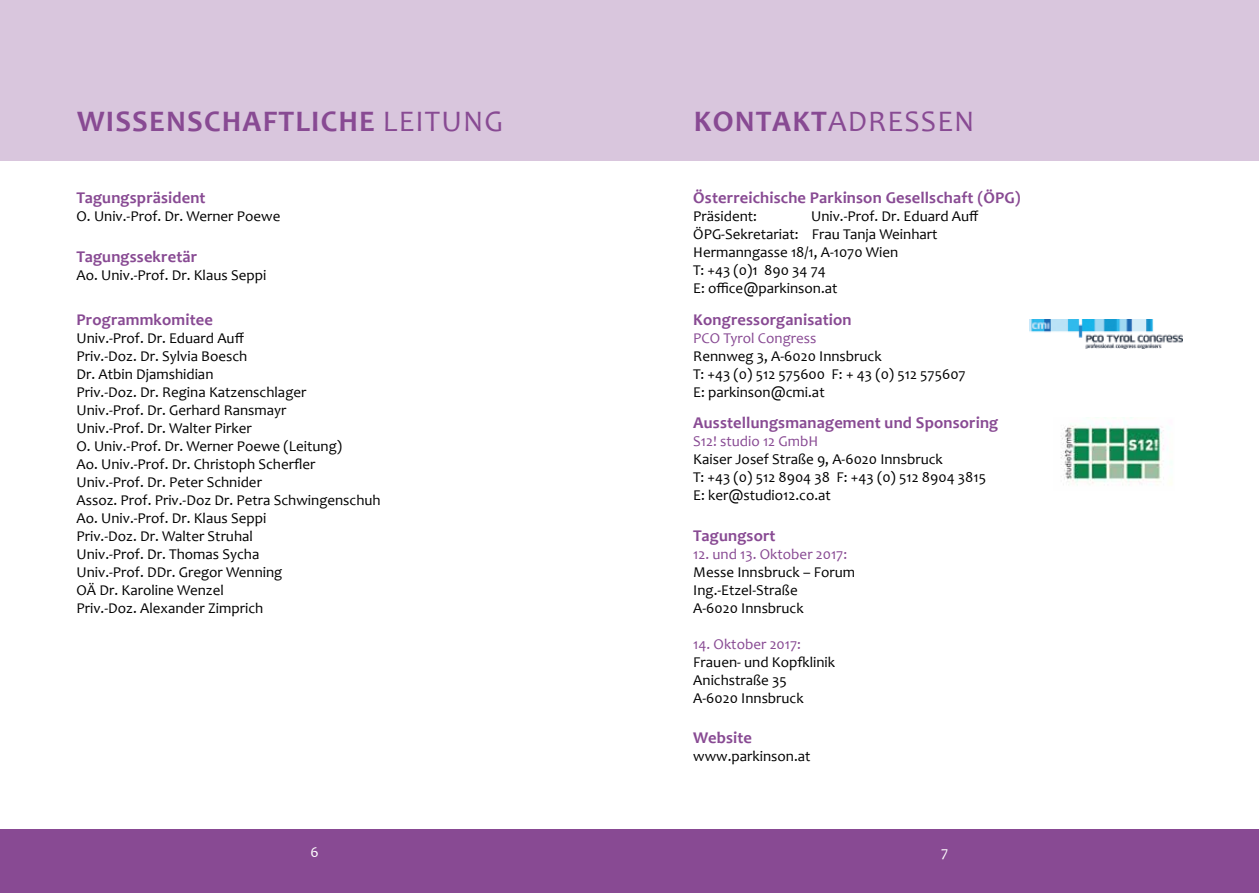
<style>
.page{position:relative;width:1259px;height:893px;background:#fff}
.page>*{position:absolute;margin:0;border:0;box-sizing:border-box;transform-origin:0 0}
.t1{font:700 30px "Candara";letter-spacing:.04em;color:#884a93}
.t2{font:30px "Candara";letter-spacing:.04em;color:#884a93}
.t3{font:700 16.5px "Candara";letter-spacing:.01em;color:#884a93}
.t4{font:15px/18px "Candara";color:#000}
.t5{font:15px "Candara";color:#884a93}
.t6{font:15px "Candara";color:#fff}
.s1{font-weight:400}
.s2{font-weight:700}
</style>
<div class="page">
<div style="left:0;top:829px;width:1259px;height:64px;background:#884a93"></div>
<div style="left:0;top:0;width:1259px;height:161px;background:#d9c6dd"></div>
<img style="left:1029px;top:320px;width:153px;height:29px">
<img style="left:1061px;top:420px;width:111px;height:65px">
<h1 class="t1" style="left:77px;top:102px;width:427px">WISSENSCHAFTLICHE <span class="s1">LEITUNG</span></h1>
<p class="t3" style="left:77px;top:188px;width:131px">Tagungspräsident</p>
<p class="t4" style="left:77px;top:207px;width:205px">O. Univ.-Prof. Dr. Werner Poewe</p>
<p class="t3" style="left:77px;top:246px;width:122px">Tagungssekretär</p>
<p class="t4" style="left:77px;top:266px;width:191px">Ao. Univ.-Prof. Dr. Klaus Seppi</p>
<p class="t3" style="left:77px;top:309px;width:138px">Programmkomitee</p>
<p class="t4" style="left:77px;top:329px;width:305px">Univ.-Prof. Dr. Eduard Auff<br>Priv.-Doz. Dr. Sylvia Boesch<br>Dr. Atbin Djamshidian<br>Priv.-Doz. Dr. Regina Katzenschlager<br>Univ.-Prof. Dr. Gerhard Ransmayr<br>Univ.-Prof. Dr. Walter Pirker<br>O. Univ.-Prof. Dr. Werner Poewe (Leitung)<br>Ao. Univ.-Prof. Dr. Christoph Scherfler Univ.-Prof. Dr. Peter Schnider<br>Assoz. Prof. Priv.-Doz Dr. Petra Schwingenschuh Ao. Univ.-Prof. Dr. Klaus Seppi<br>Priv.-Doz. Dr. Walter Struhal<br>Univ.-Prof. Dr. Thomas Sycha<br>Univ.-Prof. DDr. Gregor Wenning<br>OÄ Dr. Karoline Wenzel<br>Priv.-Doz. Alexander Zimprich</p>
<h1 class="t2" style="left:694px;top:103px;width:282px"><span class="s2">KONTAKT</span>ADRESSEN</h1>
<p class="t3" style="left:693px;top:188px;width:329px">Österreichische Parkinson Gesellschaft (ÖPG)</p>
<p class="t4" style="left:693px;top:207px;width:65px">Präsident:</p>
<p class="t4" style="left:693px;top:207px;width:287px;text-indent:118px">Univ.-Prof. Dr. Eduard Auff<br>ÖPG-Sekretariat: Frau Tanja Weinhart<br>Hermanngasse 18/1, A-1070 Wien<br>T: +43 (0)1 890 34 74<br>E: office@parkinson.at</p>
<p class="t3" style="left:693px;top:309px;width:160px">Kongressorganisation</p>
<p class="t5" style="left:693px;top:329px;width:125px">PCO Tyrol Congress</p>
<p class="t4" style="left:693px;top:347px;width:274px">Rennweg 3, A-6020 Innsbruck<br>T: +43 (0) 512 575600 F: + 43 (0) 512 575607<br>E: parkinson@cmi.at</p>
<p class="t3" style="left:693px;top:413px;width:306px">Ausstellungsmanagement und Sponsoring</p>
<p class="t5" style="left:693px;top:432px;width:126px">S12! studio 12 GmbH</p>
<p class="t4" style="left:693px;top:450px;width:294px">Kaiser Josef Straße 9, A-6020 Innsbruck<br>T: +43 (0) 512 8904 38 F: +43 (0) 512 8904 3815<br>E: ker@studio12.co.at</p>
<p class="t3" style="left:693px;top:525px;width:84px">Tagungsort</p>
<p class="t5" style="left:693px;top:545px;width:155px">12. und 13. Oktober 2017:</p>
<p class="t4" style="left:693px;top:563px;width:163px">Messe Innsbruck – Forum<br>Ing.-Etzel-Straße<br>A-6020 Innsbruck</p>
<p class="t5" style="left:693px;top:635px;width:109px">14. Oktober 2017:</p>
<p class="t4" style="left:693px;top:653px;width:143px">Frauen- und Kopfklinik<br>Anichstraße 35<br>A-6020 Innsbruck</p>
<p class="t3" style="left:693px;top:728px;width:60px">Website</p>
<p class="t4" style="left:693px;top:747px;width:119px">www.parkinson.at</p>
<p class="t6" style="left:311px;top:843px;width:10px">6</p>
<p class="t6" style="left:941px;top:843px;width:9px">7</p>
</div>
